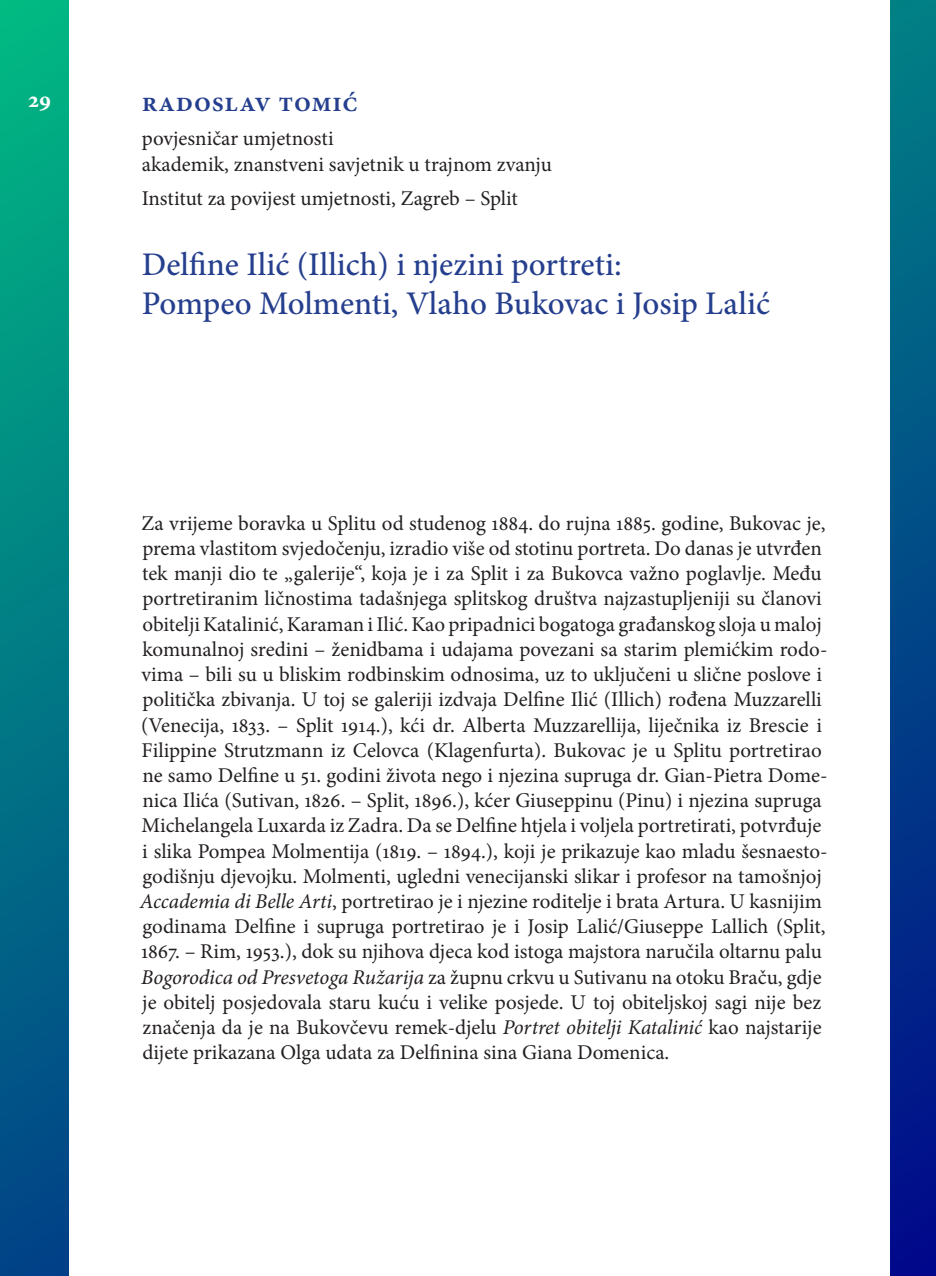
<style>
.page{position:relative;width:936px;height:1276px;background:#fff}
.page>*{position:absolute;margin:0;border:0;box-sizing:border-box;transform-origin:0 0}
.t1{font:500 33px/39.6px "Minion Pro";letter-spacing:-.005em;color:#253f8e}
.t2{font:600 28px "Minion Pro";letter-spacing:.025em;color:#253f8e}
.t3{font:700 23px "Minion Pro";color:#fff}
.t4{font:21px/25.2px "Minion Pro";color:#231f20}
.s1{font-style:italic}
</style>
<div class="page">
<img style="left:0;top:0;width:68px;height:1276px">
<img style="left:890px;top:0;width:45px;height:1276px">
<p class="t3" style="left:28px;top:84px;width:24px">29</p>
<p class="t2" style="left:142px;top:83px;width:217px">radoslav tomić</p>
<p class="t4" style="left:142px;top:126px;width:411px">povjesničar umjetnosti<br>akademik, znanstveni savjetnik u trajnom zvanju</p>
<p class="t4" style="left:142px;top:186px;width:377px">Institut za povijest umjetnosti, Zagreb – Split</p>
<p class="t1" style="left:142px;top:244px;width:629px">Delfine Ilić (Illich) i njezini portreti:<br>Pompeo Molmenti, Vlaho Bukovac i Josip Lalić</p>
<p class="t4" style="left:140px;top:510px;width:689px">Za vrijeme boravka u Splitu od studenog 1884. do rujna 1885. godine, Bukovac je, prema vlastitom svjedočenju, izradio više od stotinu portreta. Do danas je utvrđen tek manji dio te „galerije“, koja je i za Split i za Bukovca važno poglavlje. Među portretiranim ličnostima tadašnjega splitskog društva najzastupljeniji su članovi obitelji Katalinić, Karaman i Ilić. Kao pripadnici bogatoga građanskog sloja u maloj komunalnoj sredini – ženidbama i udajama povezani sa starim plemićkim rodo&shy;vima – bili su u bliskim rodbinskim odnosima, uz to uključeni u slične poslove i politička zbivanja. U toj se galeriji izdvaja Delfine Ilić (Illich) rođena Muzzarelli (Venecija, 1833. – Split 1914.), kći dr. Alberta Muzzarellija, liječnika iz Brescie i Filippine Strutzmann iz Celovca (Klagenfurta). Bukovac je u Splitu portretirao ne samo Delfine u 51. godini života nego i njezina supruga dr. Gian-Pietra Dome&shy;nica Ilića (Sutivan, 1826. – Split, 1896.), kćer Giuseppinu (Pinu) i njezina supruga Michelangela Luxarda iz Zadra. Da se Delfine htjela i voljela portretirati, potvrđuje i slika Pompea Molmentija (1819. – 1894.), koji je prikazuje kao mladu šesnaesto&shy;godišnju djevojku. Molmenti, ugledni venecijanski slikar i profesor na tamošnjoj <span class="s1">Accademia di Belle Arti</span>, portretirao je i njezine roditelje i brata Artura. U kasnijim godinama Delfine i supruga portretirao je i Josip Lalić/Giuseppe Lallich (Split, 1867. – Rim, 1953.), dok su njihova djeca kod istoga majstora naručila oltarnu palu <span class="s1">Bogorodica od Presvetoga Ružarija</span> za župnu crkvu u Sutivanu na otoku Braču, gdje je obitelj posjedovala staru kuću i velike posjede. U toj obiteljskoj sagi nije bez značenja da je na Bukovčevu remek-djelu <span class="s1">Portret obitelji Katalinić</span> kao najstarije dijete prikazana Olga udata za Delfinina sina Giana Domenica.</p>
</div>
